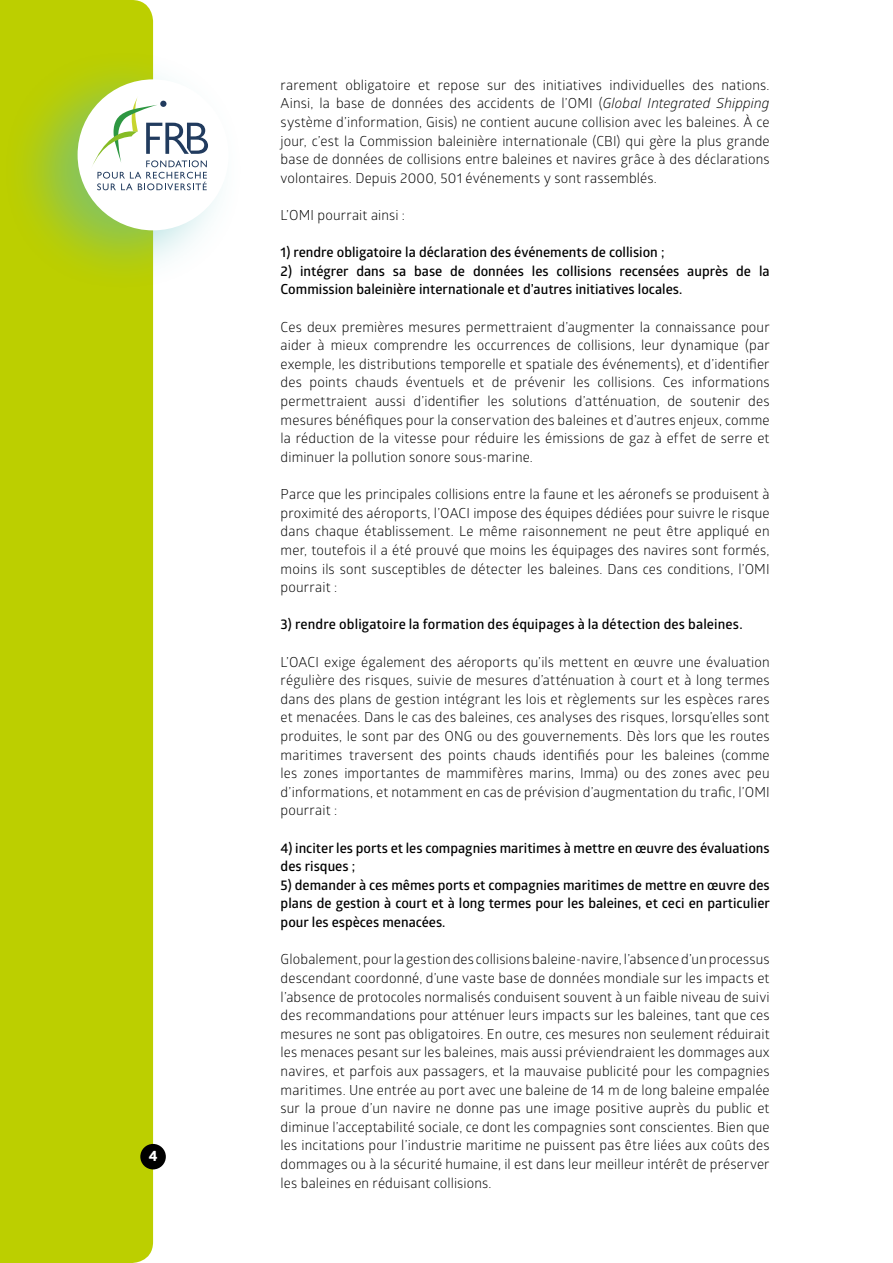
<style>
.page{position:relative;width:893px;height:1263px;background:#fff}
.page>*{position:absolute;margin:0;border:0;box-sizing:border-box;transform-origin:0 0}
.t1{font:700 14.85px "Globerx";color:#fff}
.t2{font:13.8px/18.6px "Glober";letter-spacing:.01em;color:#000;text-align:justify}
.t3{font:600 13.8px/18.6px "Glober";color:#000}
.s1{font-style:italic}
</style>
<div class="page">
<div style="left:0;top:0;width:153px;height:1263px;background:#bccf00"></div>
<div style="left:1px;top:49px;width:244px;height:243px;background:#51babc;opacity:.5"></div>
<div style="left:78px;top:79px;width:151px;height:151px;background:#fff;border-radius:50%"></div>
<svg style="left:91px;top:96px;width:117px;height:94px"></svg>
<div style="left:140px;top:1144px;width:26px;height:25px;background:#000;border-radius:50%"></div>
<p class="t1" style="left:149px;top:1145px;width:10px">4</p>
<p class="t2" style="left:281px;top:75px;width:491px">rarement obligatoire et repose sur des initiatives individuelles des nations.<br>Ainsi, la base de données des accidents de l’OMI (<span class="s1">Global Integrated Shipping </span>système d’information, Gisis) ne contient aucune collision avec les baleines. À ce jour, c’est la Commission baleinière internationale (CBI) qui gère la plus grande base de données de collisions entre baleines et navires grâce à des déclarations volontaires. Depuis 2000, 501 événements y sont rassemblés.</p>
<p class="t2" style="left:281px;top:205px;width:126px">L’OMI pourrait ainsi :</p>
<p class="t3" style="left:281px;top:243px;width:385px">1) rendre obligatoire la déclaration des événements de collision ;</p>
<p class="t3" style="left:281px;top:261px;width:490px">2) intégrer dans sa base de données les collisions recensées auprès de la<br>Commission baleinière internationale et d’autres initiatives locales.</p>
<p class="t2" style="left:281px;top:317px;width:491px">Ces deux premières mesures permettraient d’augmenter la connaissance pour aider à mieux comprendre les occurrences de collisions, leur dynamique (par exemple, les distributions temporelle et spatiale des événements), et d’identifier des points chauds éventuels et de prévenir les collisions. Ces informations permettraient aussi d’identifier les solutions d’atténuation, de soutenir des mesures bénéfiques pour la conservation des baleines et d’autres enjeux, comme la réduction de la vitesse pour réduire les émissions de gaz à effet de serre et diminuer la pollution sonore sous-marine.</p>
<p class="t2" style="left:281px;top:484px;width:491px">Parce que les principales collisions entre la faune et les aéronefs se produisent à proximité des aéroports, l’OACI impose des équipes dédiées pour suivre le risque dans chaque établissement. Le même raisonnement ne peut être appliqué en mer, toutefois il a été prouvé que moins les équipages des navires sont formés, moins ils sont susceptibles de détecter les baleines. Dans ces conditions, l’OMI pourrait :</p>
<p class="t3" style="left:281px;top:615px;width:463px">3) rendre obligatoire la formation des équipages à la détection des baleines.</p>
<p class="t2" style="left:281px;top:652px;width:491px">L’OACI exige également des aéroports qu’ils mettent en œuvre une évaluation régulière des risques, suivie de mesures d’atténuation à court et à long termes dans des plans de gestion intégrant les lois et règlements sur les espèces rares et menacées. Dans le cas des baleines, ces analyses des risques, lorsqu’elles sont produites, le sont par des ONG ou des gouvernements. Dès lors que les routes maritimes traversent des points chauds identifiés pour les baleines (comme les zones importantes de mammifères marins, Imma) ou des zones avec peu d’informations, et notamment en cas de prévision d’augmentation du trafic, l’OMI pourrait :</p>
<p class="t3" style="left:281px;top:838px;width:490px">4) inciter les ports et les compagnies maritimes à mettre en œuvre des évaluations des risques ;</p>
<p class="t3" style="left:281px;top:875px;width:491px;text-align:justify">5) demander à ces mêmes ports et compagnies maritimes de mettre en œuvre des plans de gestion à court et à long termes pour les baleines, et ceci en particulier pour les espèces menacées.</p>
<p class="t2" style="left:281px;top:949px;width:491px">Globalement, pour la gestion des collisions baleine-navire, l’absence d’un processus descendant coordonné, d’une vaste base de données mondiale sur les impacts et l’absence de protocoles normalisés conduisent souvent à un faible niveau de suivi des recommandations pour atténuer leurs impacts sur les baleines, tant que ces mesures ne sont pas obligatoires. En outre, ces mesures non seulement réduirait les menaces pesant sur les baleines, mais aussi préviendraient les dommages aux navires, et parfois aux passagers, et la mauvaise publicité pour les compagnies maritimes. Une entrée au port avec une baleine de 14 m de long baleine empalée sur la proue d’un navire ne donne pas une image positive auprès du public et diminue l’acceptabilité sociale, ce dont les compagnies sont conscientes. Bien que les incitations pour l’industrie maritime ne puissent pas être liées aux coûts des dommages ou à la sécurité humaine, il est dans leur meilleur intérêt de préserver les baleines en réduisant collisions.</p>
</div>
